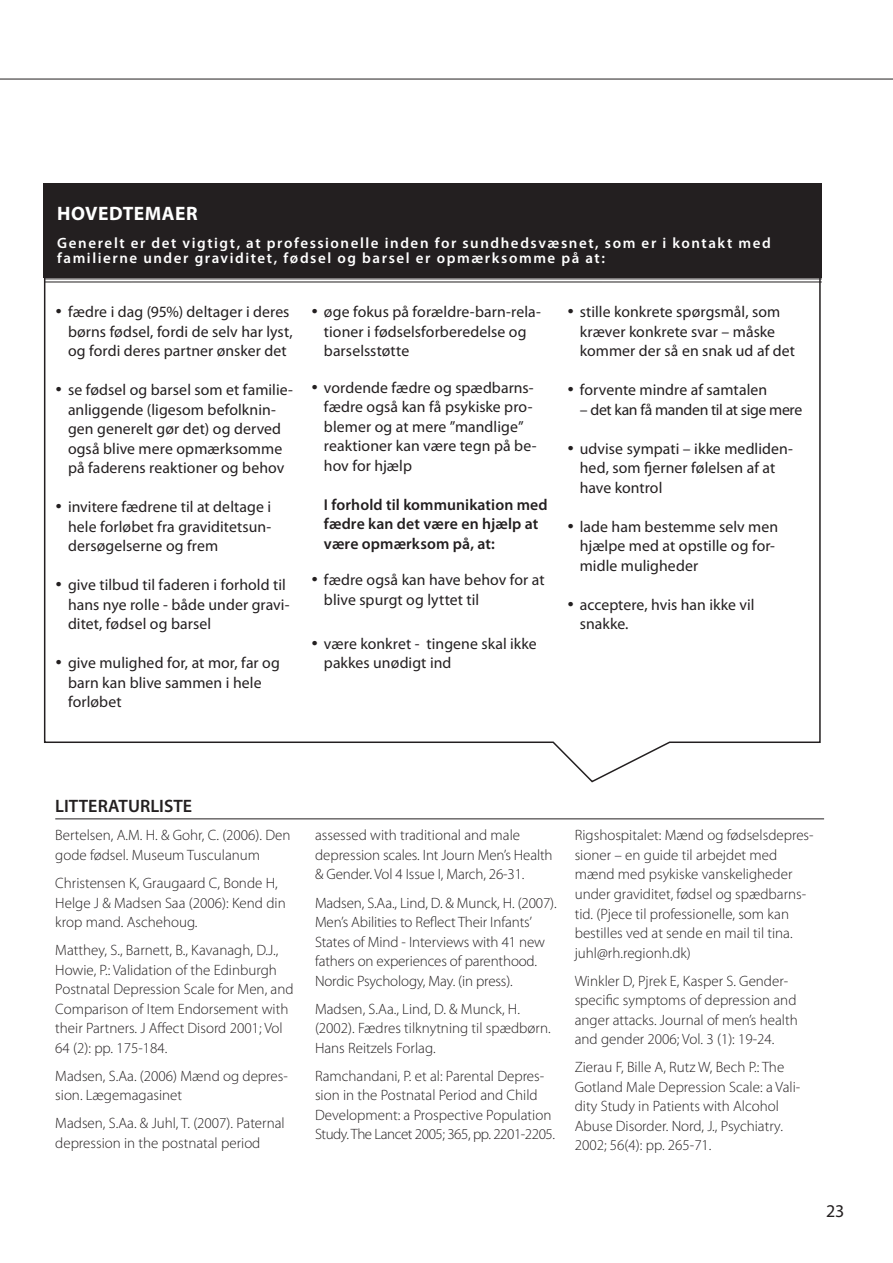
<style>
.page{position:relative;width:893px;height:1263px;background:#fff}
.page>*{position:absolute;margin:0;border:0;box-sizing:border-box;transform-origin:0 0}
.t1{font:700 19.5px "Myriad Pro";letter-spacing:.025em;color:#fff}
.t2{font:600 18px "Myriad Pro";letter-spacing:.005em;color:#231f20}
.t3{font:18px "Myriad Pro";color:#231f20}
.t4{font:15.75px/19.5px "Myriad Pro";letter-spacing:.005em;color:#231f20}
.t5{font:600 15.75px/19.5px "Myriad Pro";letter-spacing:.005em;color:#231f20}
.t6{font:15.75px "Myriad Pro";letter-spacing:-.02em;color:#231f20}
.t7{font:300 15px/19.5px "Myriad Pro";color:#231f20}
.t8{font:600 15px/15px "Myriad Pro";letter-spacing:.105em;color:#fff}
</style>
<div class="page">
<hr style="left:0;top:79px;width:893px;height:1px;background:#231f20">
<svg style="left:43px;top:235px;width:778px;height:548px"></svg>
<div style="left:44px;top:183px;width:778px;height:94px;background:#231f20"></div>
<hr style="left:55px;top:818px;width:769px;height:1px;background:#231f20">
<hr style="left:45px;top:282px;width:777px;height:1px;background:#231f20">
<hr style="left:45px;top:278px;width:777px;height:1px;background:#231f20">
<h1 class="t1" style="left:57px;top:201px;width:142px">HOVEDTEMAER</h1>
<p class="t8" style="left:57px;top:235px;width:715px">Generelt er det vigtigt, at professionelle inden for sundhedsvæsnet, som er i kontakt med familierne under graviditet, fødsel og barsel er opmærksomme på at:</p>
<p class="t4" style="left:68px;top:302px;width:226px;text-indent:-13px">• fædre i dag (95%) deltager i deres børns fødsel, fordi de selv har lyst, og fordi deres partner ønsker det</p>
<p class="t4" style="left:55px;top:380px;width:239px;text-align:center">• se fødsel og barsel som et familie&shy;anliggende (ligesom befolknin-<br>gen generelt gør det) og derved også blive mere opmærksomme<br>på faderens reaktioner og behov</p>
<p class="t4" style="left:68px;top:497px;width:205px;text-align:justify;text-indent:-13px">• invitere fædrene til at deltage i hele forløbet fra graviditetsun&shy;dersøgelserne og frem</p>
<p class="t4" style="left:68px;top:575px;width:223px;text-indent:-13px">• give tilbud til faderen i forhold til hans nye rolle - både under gravi&shy;ditet, fødsel og barsel</p>
<p class="t4" style="left:68px;top:653px;width:213px;text-indent:-13px">• give mulighed for, at mor, far og barn kan blive sammen i hele forløbet</p>
<p class="t4" style="left:324px;top:302px;width:218px;text-indent:-13px">• øge fokus på forældre-barn-rela&shy;tioner i fødselsforberedelse og barselsstøtte</p>
<p class="t4" style="left:324px;top:378px;width:214px;text-indent:-13px">• vordende fædre og spædbarns&shy;fædre også kan få psykiske pro&shy;blemer og at mere ”mandlige” reaktioner kan være tegn på be&shy;hov for hjælp</p>
<p class="t5" style="left:324px;top:494px;width:225px">I forhold til kommunikation med fædre kan det være en hjælp at være opmærksom på, at:</p>
<p class="t4" style="left:324px;top:570px;width:222px;text-indent:-13px">• fædre også kan have behov for at blive spurgt og lyttet til</p>
<p class="t4" style="left:324px;top:634px;width:214px;text-indent:-13px">• være konkret - tingene skal ikke pakkes unødigt ind</p>
<p class="t4" style="left:580px;top:302px;width:217px;text-indent:-13px">• stille konkrete spørgsmål, som kræver konkrete svar – måske kommer der så en snak ud af det</p>
<p class="t4" style="left:567px;top:380px;width:202px">• forvente mindre af samtalen</p>
<p class="t6" style="left:580px;top:400px;width:224px">– det kan få manden til at sige mere</p>
<p class="t4" style="left:580px;top:439px;width:215px;text-indent:-13px">• udvise sympati – ikke medliden&shy;hed, som fjerner følelsen af at have kontrol</p>
<p class="t4" style="left:580px;top:517px;width:200px;text-indent:-13px">• lade ham bestemme selv men hjælpe med at opstille og for&shy;midle muligheder</p>
<p class="t4" style="left:580px;top:595px;width:176px;text-indent:-13px">• acceptere, hvis han ikke vil snakke.</p>
<p class="t2" style="left:55px;top:795px;width:138px">Litteraturliste</p>
<p class="t7" style="left:55px;top:825px;width:237px">Bertelsen, A.M. H. &amp; Gohr, C. (2006). Den gode fødsel. Museum Tusculanum</p>
<p class="t7" style="left:55px;top:873px;width:232px">Christensen K, Graugaard C, Bonde H,<br>Helge J &amp; Madsen Saa (2006): Kend din krop mand. Aschehoug.</p>
<p class="t7" style="left:55px;top:940px;width:240px">Matthey, S., Barnett, B., Kavanagh, D.J., Howie, P.: Validation of the Edinburgh Postnatal Depression Scale for Men, and Comparison of Item Endorsement with their Partners. J Affect Disord 2001; Vol 64 (2): pp. 175-184.</p>
<p class="t7" style="left:55px;top:1066px;width:234px">Madsen, S.Aa. (2006) Mænd og depres&shy;sion. Lægemagasinet</p>
<p class="t7" style="left:55px;top:1113px;width:231px">Madsen, S.Aa. &amp; Juhl, T. (2007). Paternal depression in the postnatal period</p>
<p class="t7" style="left:315px;top:825px;width:239px">assessed with traditional and male depression scales. Int Journ Men’s Health &amp; Gender. Vol 4 Issue I, March, 26-31.</p>
<p class="t7" style="left:315px;top:893px;width:243px">Madsen, S.Aa., Lind, D. &amp; Munck, H. (2007).<br>Men’s Abilities to Reflect Their Infants’ States of Mind - Interviews with 41 new fathers on experiences of parenthood.<br>Nordic Psychology, May. (in press).</p>
<p class="t7" style="left:315px;top:999px;width:237px">Madsen, S.Aa., Lind, D. &amp; Munck, H. (2002). Fædres tilknytning til spædbørn.<br>Hans Reitzels Forlag.</p>
<p class="t7" style="left:315px;top:1066px;width:242px">Ramchandani, P. et al: Parental Depres&shy;sion in the Postnatal Period and Child Development: a Prospective Population Study. The Lancet 2005; 365, pp. 2201-2205.</p>
<p class="t7" style="left:575px;top:825px;width:240px">Rigshospitalet: Mænd og fødselsdepres&shy;sioner – en guide til arbejdet med mænd med psykiske vanskeligheder under graviditet, fødsel og spædbarns&shy;tid. (Pjece til professionelle, som kan bestilles ved at sende en mail til tina. juhl@rh.regionh.dk)</p>
<p class="t7" style="left:575px;top:971px;width:225px">Winkler D, Pjrek E, Kasper S. Gender&shy;specific symptoms of depression and anger attacks. Journal of men’s health and gender 2006; Vol. 3 (1): 19-24.</p>
<p class="t7" style="left:575px;top:1057px;width:227px">Zierau F, Bille A, Rutz W, Bech P.: The Gotland Male Depression Scale: a Vali&shy;dity Study in Patients with Alcohol Abuse Disorder. Nord, J., Psychiatry.<br>2002; 56(4): pp. 265-71.</p>
<p class="t3" style="left:826px;top:1200px;width:20px">23</p>
</div>
